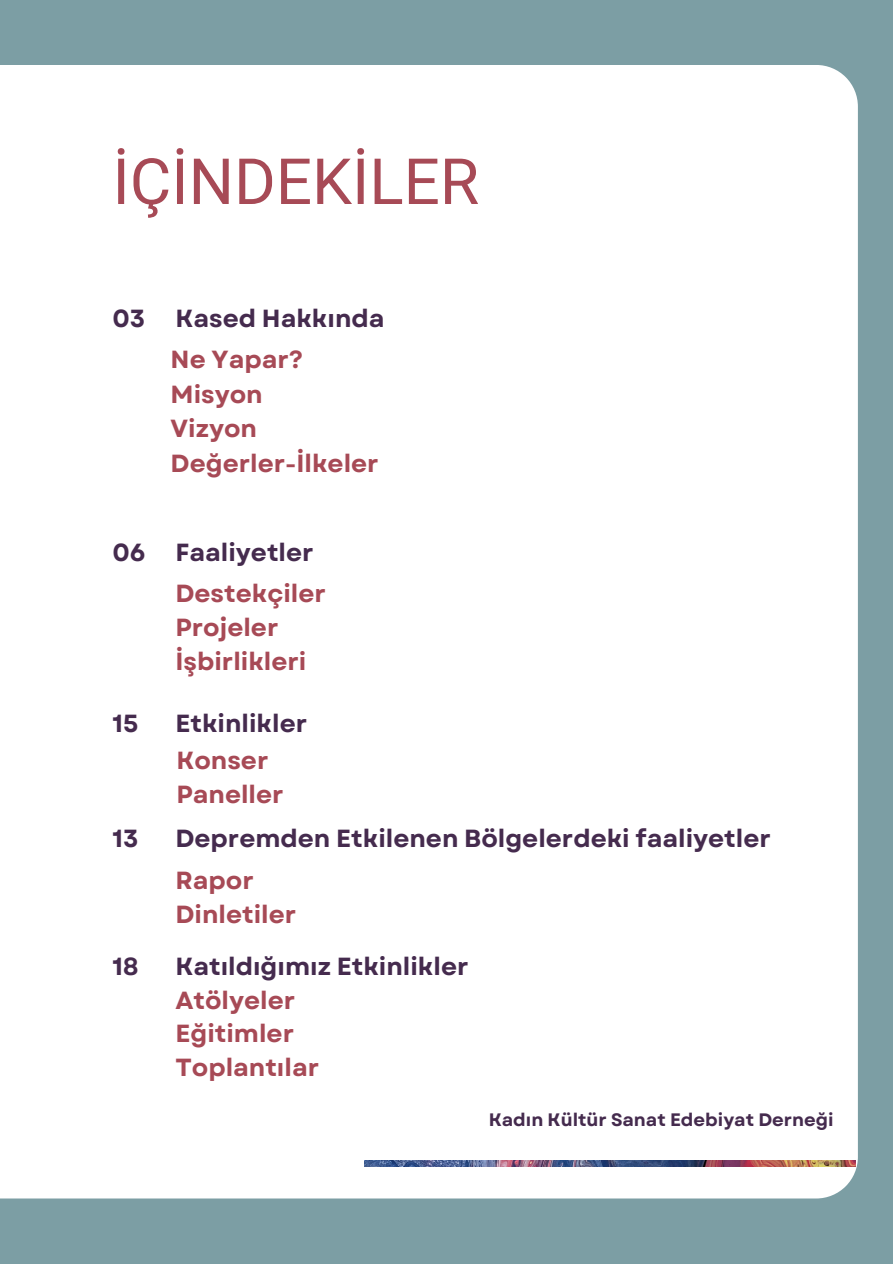
<style>
.page{position:relative;width:893px;height:1264px;background:#fff}
.page>*{position:absolute;margin:0;border:0;box-sizing:border-box;transform-origin:0 0}
.t1{font:63.75px "Araboto";color:#a74a56}
.t2{font:700 24.75px/33.8px "Garet";color:#a74a56}
.t3{font:700 24.75px "Garet";color:#452b4e}
.t4{font:700 18px "Garet";color:#452b4e}
.s1{color:#452b4e}
</style>
<div class="page">
<div style="left:0;top:0;width:892px;height:1263px;background:#7c9ea4"></div>
<div style="left:0;top:65px;width:857px;height:1133px;background:#fff"></div>
<img style="left:364px;top:1160px;width:491px;height:5px">
<h1 class="t1" style="left:112px;top:144px;width:368px">İÇİNDEKİLER</h1>
<p class="t3" style="left:112px;top:300px;width:34px">03</p>
<p class="t3" style="left:175px;top:300px;width:210px">Kased Hakkında</p>
<h2 class="t2" style="left:171px;top:342px;width:134px">Ne Yapar?</h2>
<p class="t2" style="left:171px;top:377px;width:94px">Misyon<br>Vizyon</p>
<h2 class="t2" style="left:171px;top:447px;width:209px">Değerler-İlkeler</h2>
<p class="t3" style="left:112px;top:534px;width:35px">06</p>
<h2 class="t3" style="left:175px;top:534px;width:139px">Faaliyetler</h2>
<h2 class="t2" style="left:175px;top:577px;width:152px">Destekçiler<br>Projeler<br>İşbirlikleri</h2>
<h2 class="t3" style="left:112px;top:706px;width:27px">15</h2>
<h2 class="t3" style="left:175px;top:706px;width:133px">Etkinlikler</h2>
<h2 class="t2" style="left:176px;top:743px;width:109px">Konser<br>Paneller</h2>
<p class="t3" style="left:112px;top:820px;width:27px">13</p>
<h2 class="t3" style="left:175px;top:820px;width:596px">Depremden Etkilenen Bölgelerdeki faaliyetler</h2>
<h2 class="t2" style="left:175px;top:863px;width:122px">Rapor<br>Dinletiler</h2>
<p class="t3" style="left:112px;top:948px;width:27px">18</p>
<h2 class="t2" style="left:175px;top:949px;width:294px"><span class="s1">Katıldığımız Etkinlikler<br></span>Atölyeler<br>Eğitimler<br>Toplantılar</h2>
<h2 class="t4" style="left:489px;top:1106px;width:344px">Kadın Kültür Sanat Edebiyat Derneği</h2>
</div>
